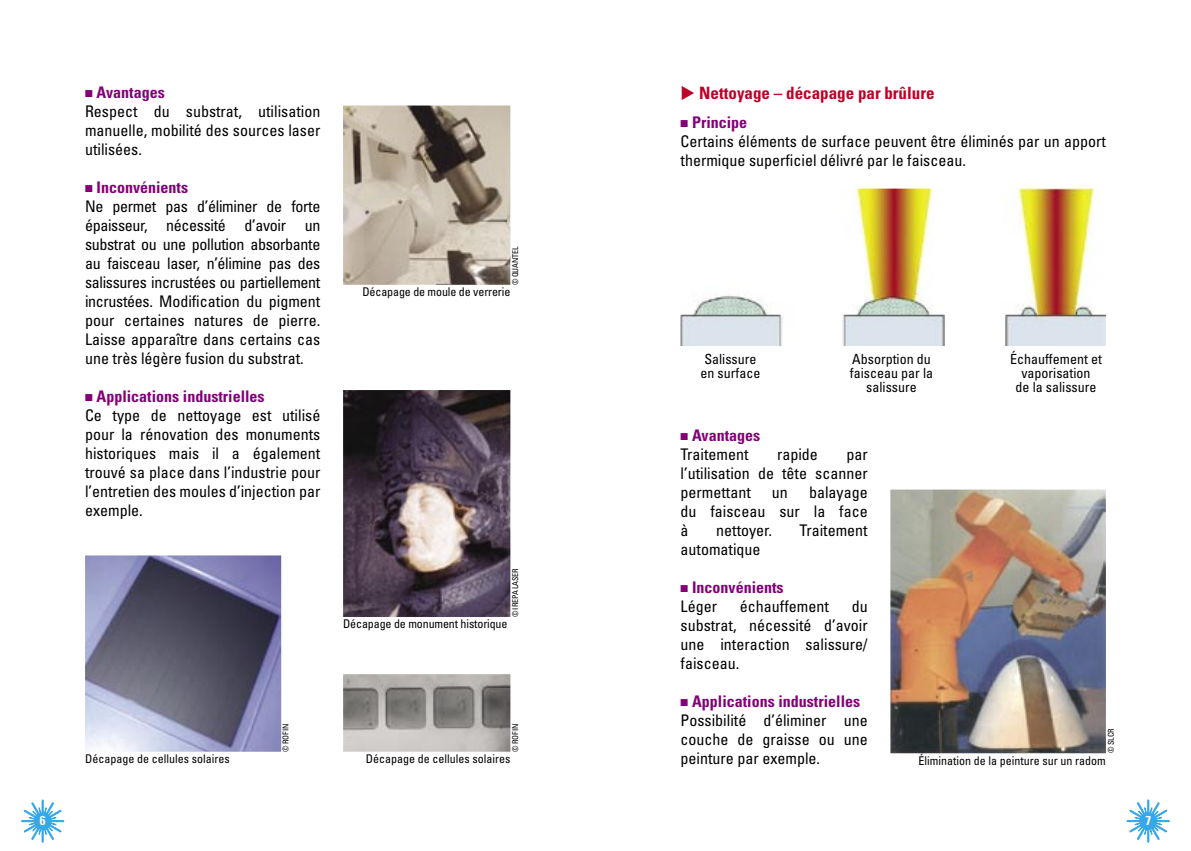
<style>
.page{position:relative;width:1191px;height:851px;background:#fff}
.page>*{position:absolute;margin:0;border:0;box-sizing:border-box;transform-origin:0 0}
.t1{font:700 condensed 17px "Univers";color:#be0027}
.t2{font:condensed 16px/19px "Univers";color:#000;text-align:justify}
.t3{font:700 condensed 16px "Univers";color:#830078}
.t4{font:condensed 14px/14px "Univers";color:#000;text-align:center}
.t5{font:700 condensed 13px "Univers";color:#fff}
.t6{font:condensed 12px "Univers";color:#000}
.t7{font:condensed 8px "Univers";letter-spacing:-.02em;color:#000}
</style>
<div class="page">
<svg style="left:1127px;top:799px;width:42px;height:43px"></svg>
<svg style="left:21px;top:799px;width:43px;height:43px"></svg>
<img style="left:343px;top:390px;width:167px;height:227px">
<img style="left:343px;top:674px;width:167px;height:77px">
<img style="left:85px;top:555px;width:196px;height:196px">
<img style="left:343px;top:105px;width:167px;height:180px">
<img style="left:890px;top:489px;width:216px;height:264px">
<img style="left:680px;top:188px;width:425px;height:158px">
<p class="t3" style="left:97px;top:82px;width:70px">Avantages</p>
<p class="t2" style="left:85px;top:101px;width:237px">Respect du substrat, utilisation manuelle, mobilité des sources laser utilisées.</p>
<p class="t3" style="left:97px;top:177px;width:93px">Inconvénients</p>
<p class="t2" style="left:85px;top:196px;width:237px">Ne permet pas d’éliminer de forte épaisseur, nécessité d’avoir un substrat ou une pollution absorbante au faisceau laser, n’élimine pas des salissures incrustées ou partiellement incrustées. Modification du pigment pour certaines natures de pierre.<br>Laisse apparaître dans certains cas une très légère fusion du substrat.</p>
<p class="t3" style="left:97px;top:386px;width:170px">Applications industrielles</p>
<p class="t2" style="left:85px;top:405px;width:237px">Ce type de nettoyage est utilisé pour la rénovation des monuments historiques mais il a également trouvé sa place dans l’industrie pour l’entretien des moules d’injection par exemple.</p>
<p class="t7" style="left:510px;top:285px;width:40px;rotate:-90deg">© QUANTEL</p>
<p class="t6" style="left:362px;top:284px;width:149px">Décapage de moule de verrerie</p>
<p class="t7" style="left:510px;top:617px;width:50px;rotate:-90deg">© IREPA LASER</p>
<p class="t6" style="left:343px;top:616px;width:166px">Décapage de monument historique</p>
<p class="t6" style="left:85px;top:751px;width:146px">Décapage de cellules solaires</p>
<p class="t7" style="left:281px;top:751px;width:29px;rotate:-90deg">© ROFIN</p>
<p class="t7" style="left:510px;top:751px;width:29px;rotate:-90deg">© ROFIN</p>
<p class="t6" style="left:366px;top:751px;width:146px">Décapage de cellules solaires</p>
<p class="t1" style="left:680px;top:82px;width:255px">◆ Nettoyage – décapage par brûlure</p>
<p class="t3" style="left:692px;top:112px;width:57px">Principe</p>
<p class="t2" style="left:680px;top:131px;width:427px">Certains éléments de surface peuvent être éliminés par un apport thermique superficiel délivré par le faisceau.</p>
<p class="t4" style="left:704px;top:352px;width:54px">Salissure</p>
<p class="t4" style="left:700px;top:366px;width:61px">en surface</p>
<p class="t4" style="left:850px;top:352px;width:85px">Absorption du faisceau par la salissure</p>
<p class="t4" style="left:1010px;top:352px;width:93px">Échauffement et vaporisation</p>
<p class="t4" style="left:1015px;top:380px;width:82px">de la salissure</p>
<p class="t3" style="left:692px;top:425px;width:70px">Avantages</p>
<p class="t2" style="left:680px;top:444px;width:70px">Traitement</p>
<p class="t2" style="left:777px;top:444px;width:42px">rapide</p>
<p class="t2" style="left:680px;top:444px;width:189px;text-indent:166px">par l’utilisation de tête scanner permettant</p>
<p class="t2" style="left:680px;top:482px;width:189px;text-indent:128px">balayage du faisceau sur la face à</p>
<p class="t2" style="left:772px;top:482px;width:17px">un</p>
<p class="t2" style="left:716px;top:520px;width:57px">nettoyer.</p>
<p class="t2" style="left:799px;top:520px;width:70px">Traitement</p>
<p class="t2" style="left:680px;top:539px;width:81px">automatique</p>
<p class="t3" style="left:692px;top:577px;width:93px">Inconvénients</p>
<p class="t2" style="left:680px;top:596px;width:38px">Léger</p>
<p class="t2" style="left:740px;top:596px;width:90px">échauffement</p>
<p class="t2" style="left:680px;top:596px;width:189px;text-indent:171px">du substrat, nécessité d’avoir une interaction salissure/ faisceau.</p>
<p class="t3" style="left:692px;top:691px;width:169px">Applications industrielles</p>
<p class="t2" style="left:680px;top:710px;width:189px">Possibilité d’éliminer une couche de graisse ou une peinture par exemple.</p>
<p class="t7" style="left:1105px;top:752px;width:26px;rotate:-90deg">© SLCR</p>
<p class="t6" style="left:918px;top:753px;width:189px">Élimination de la peinture sur un radom</p>
<p class="t5" style="left:40px;top:812px;width:7px">6</p>
<p class="t5" style="left:1145px;top:812px;width:7px">7</p>
</div>
